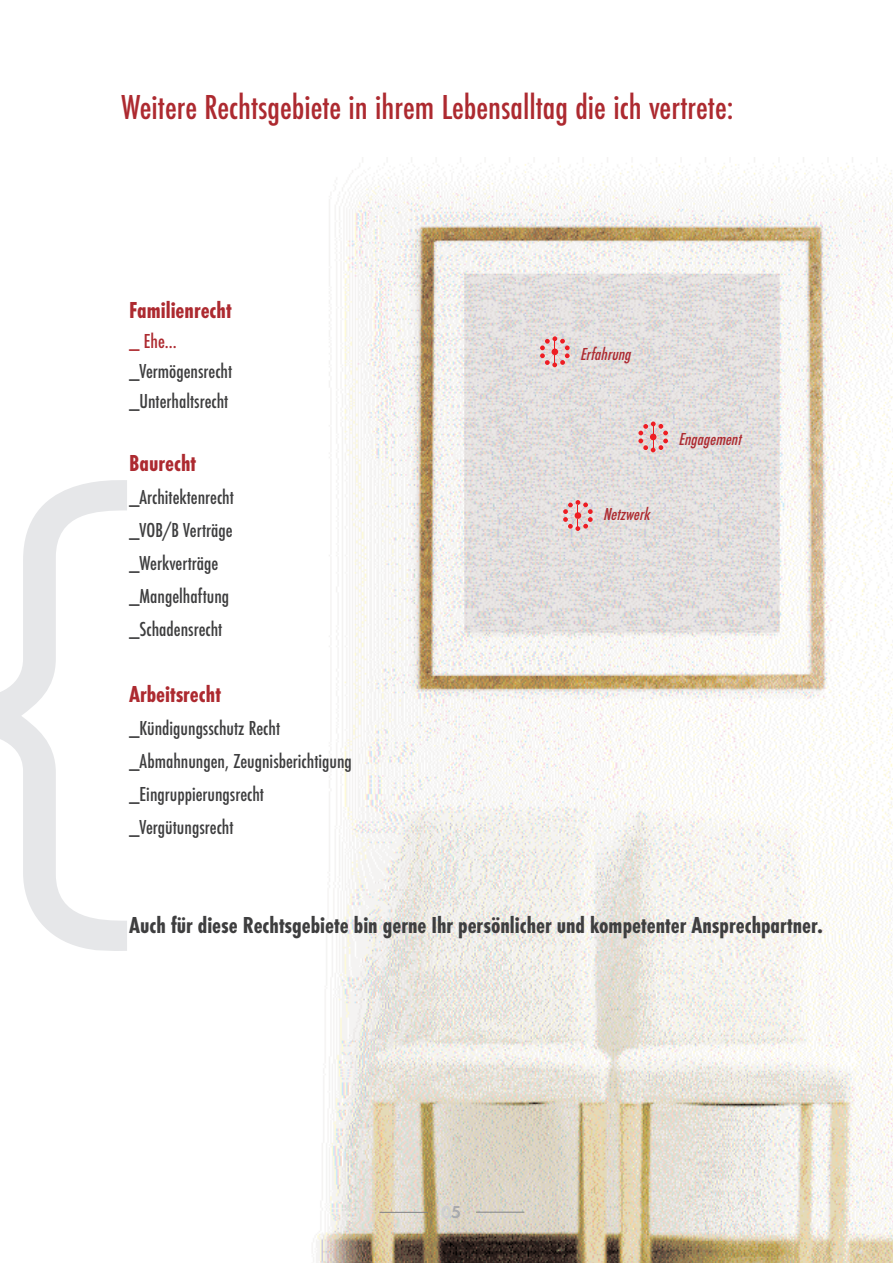
<style>
.page{position:relative;width:893px;height:1263px;background:#fff}
.page>*{position:absolute;margin:0;border:0;box-sizing:border-box;transform-origin:0 0}
.t1{font:630px "Courier";color:#e6e7e9}
.t2{font:36px "Function Cond";color:#ad2a30}
.t3{font:700 24px "Function Cond";color:#3e3e3f}
.t4{font:700 24px "Function Cond";color:#ad2a30}
.t5{font:21px/33px "Function Cond";color:#3e3e3f}
.t6{font:21px "Function Cond";color:#ad2a30}
.t7{font:italic 18px "Function Cond";color:#ad2a30}
.t8{font:700 18px "Function";color:#cecfd1}
.s1{color:#a8a9ad}
</style>
<div class="page">
<img style="left:312px;top:157px;width:581px;height:1106px">
<hr style="left:476px;top:1212px;width:48px;height:1px;background:#808285">
<hr style="left:380px;top:1212px;width:48px;height:1px;background:#808285">
<svg style="left:540px;top:336px;width:30px;height:31px"></svg>
<svg style="left:638px;top:421px;width:30px;height:31px"></svg>
<svg style="left:563px;top:500px;width:30px;height:31px"></svg>
<h2 class="t2" style="left:122px;top:86px;width:613px">Weitere Rechtsgebiete in ihrem Lebensalltag die ich vertrete:</h2>
<p class="t4" style="left:129px;top:295px;width:104px">Familienrecht</p>
<p class="t6" style="left:129px;top:328px;width:49px">_ Ehe...</p>
<p class="t5" style="left:129px;top:355px;width:105px;line-height:30px">_Vermögensrecht _Unterhaltsrecht</p>
<p class="t7" style="left:580px;top:343px;width:52px">Erfahrung</p>
<p class="t7" style="left:678px;top:428px;width:64px">Engagement</p>
<p class="t4" style="left:129px;top:448px;width:68px">Baurecht</p>
<p class="t5" style="left:129px;top:480px;width:106px">_Architektenrecht _VOB/B Verträge _Werkverträge _Mangelhaftung _Schadensrecht</p>
<h1 class="t1" style="left:-163px;top:495px;width:380px">{</h1>
<p class="t7" style="left:603px;top:503px;width:48px">Netzwerk</p>
<p class="t4" style="left:129px;top:679px;width:93px">Arbeitsrecht</p>
<p class="t5" style="left:129px;top:711px;width:224px">_Kündigungsschutz Recht _Abmahnungen, Zeugnisberichtigung _Eingruppierungsrecht _Vergütungsrecht</p>
<p class="t3" style="left:129px;top:910px;width:695px">Auch für diese Rechtsgebiete bin gerne Ihr persönlicher und kompetenter Ansprechpartner.</p>
<p class="t8" style="left:441px;top:1201px;width:22px">0<span class="s1">5</span></p>
</div>
